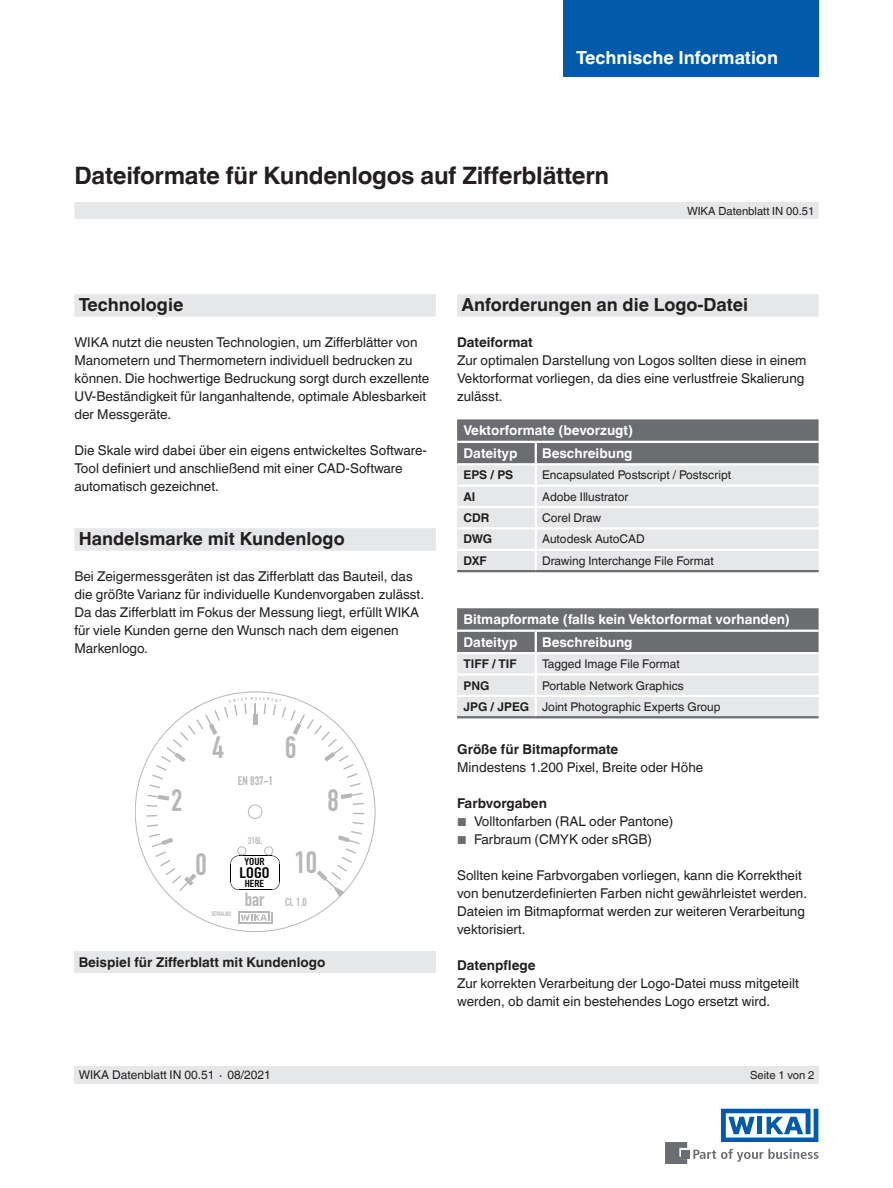
<style>
.page{position:relative;width:893px;height:1188px;background:#fff}
.page>*{position:absolute;margin:0;border:0;box-sizing:border-box;transform-origin:0 0}
.t1{font:30.45px "DIN Engschrift Alternate";color:#b7b7b7}
.t2{font:700 24px "Helvetica World";letter-spacing:-.01em;color:#231f20}
.t3{font:700 18px "Helvetica World";color:#231f20}
.t4{font:700 18px "Helvetica World";color:#fff}
.t5{font:15.15px "DIN Engschrift Alternate";color:#000;scale:1.2 1}
.t6{font:13.5px/18px "Helvetica World";color:#231f20}
.t7{font:700 13.5px/22.5px "Helvetica World";color:#fff}
.t8{font:700 13.5px "Helvetica World";color:#231f20}
.t9{font:12.15px "DIN Engschrift Alternate";color:#b7b7b7}
.t10{font:12px/21.3px "Helvetica World";color:#231f20}
.t11{font:700 12px "Helvetica World";color:#231f20}
.t12{font:11.4px "DIN Engschrift Alternate";color:#b7b7b7}
.t13{font:11.25px "Helvetica World";color:#231f20}
.t14{font:10.05px "DIN Engschrift Alternate";color:#000;scale:1.2 1}
.t15{font:9.6px "DIN Engschrift Alternate";color:#b7b7b7}
.t16{font:6.45px "DIN Engschrift Alternate";color:#b7b7b7}
.t17{font:4.2px "DIN Engschrift Alternate";color:#b7b7b7;scale:1.15 1}
.s1{font-size:19.05px}
.s2{font-weight:700}
.s3{font-size:11.55px;color:#6c6d70}
.s4{font-size:11.25px}
</style>
<div class="page">
<svg style="left:693px;top:1149px;width:126px;height:13px"></svg>
<div style="left:682px;top:1150px;width:8px;height:8px;background:#6c6d70"></div>
<svg style="left:665px;top:1142px;width:22px;height:22px"></svg>
<svg style="left:721px;top:1109px;width:97px;height:33px"></svg>
<div style="left:563px;top:0;width:256px;height:77px;background:#015aaa"></div>
<div style="left:74px;top:202px;width:745px;height:17px;background:#e6e7e9"></div>
<div style="left:74px;top:1066px;width:745px;height:18px;background:#e6e7e9"></div>
<div style="left:74px;top:294px;width:362px;height:23px;background:#e6e7e9"></div>
<div style="left:74px;top:528px;width:362px;height:23px;background:#e6e7e9"></div>
<div style="left:457px;top:294px;width:362px;height:23px;background:#e6e7e9"></div>
<svg style="left:457px;top:419px;width:362px;height:151px;background:#c7c7c9"></svg>
<hr style="left:535px;top:443px;width:2px;height:20px;background:#fff">
<hr style="left:457px;top:570px;width:79px;height:2px;background:#6c6d70">
<hr style="left:536px;top:570px;width:283px;height:2px;background:#6c6d70">
<svg style="left:457px;top:608px;width:362px;height:108px;background:#b9babc"></svg>
<hr style="left:535px;top:632px;width:2px;height:20px;background:#fff">
<hr style="left:457px;top:716px;width:79px;height:2px;background:#6c6d70">
<hr style="left:536px;top:716px;width:283px;height:2px;background:#6c6d70">
<div style="left:74px;top:952px;width:362px;height:21px;background:#e6e7e9"></div>
<hr style="left:239px;top:890px;width:32px;height:1px;background:#000">
<svg style="left:271px;top:855px;width:9px;height:35px"></svg>
<svg style="left:230px;top:855px;width:9px;height:35px"></svg>
<hr style="left:239px;top:855px;width:32px;height:1px;background:#000">
<svg style="left:238px;top:912px;width:34px;height:11px"></svg>
<svg style="left:317px;top:831px;width:45px;height:66px"></svg>
<svg style="left:353px;top:822px;width:11px;height:2px"></svg>
<svg style="left:146px;top:815px;width:11px;height:2px"></svg>
<svg style="left:147px;top:824px;width:11px;height:3px"></svg>
<svg style="left:149px;top:834px;width:47px;height:57px"></svg>
<div style="left:265px;top:847px;width:8px;height:8px;border:1px solid #b7b7b7;border-radius:50%"></div>
<div style="left:238px;top:847px;width:8px;height:8px;border:1px solid #b7b7b7;border-radius:50%"></div>
<div style="left:248px;top:805px;width:14px;height:14px;border:1px solid #b7b7b7;border-radius:50%"></div>
<svg style="left:146px;top:697px;width:218px;height:110px"></svg>
<h3 class="t4" style="left:576px;top:47px;width:203px">Technische Information</h3>
<h2 class="t2" style="left:74px;top:162px;width:536px">Dateiformate für Kundenlogos auf Zifferblättern</h2>
<p class="t13" style="left:687px;top:204px;width:129px">WIKA Datenblatt IN 00.51</p>
<h3 class="t3" style="left:79px;top:295px;width:106px">Technologie</h3>
<p class="t6" style="left:74px;top:334px;width:357px">WIKA nutzt die neusten Technologien, um Zifferblätter von Manometern und Thermometern individuell bedrucken zu können. Die hochwertige Bedruckung sorgt durch exzellente UV-Beständigkeit für langanhaltende, optimale Ablesbarkeit der Messgeräte.</p>
<p class="t6" style="left:74px;top:442px;width:354px">Die Skale wird dabei über ein eigens entwickeltes Software-<br>Tool definiert und anschließend mit einer CAD-Software automatisch gezeichnet.</p>
<h3 class="t3" style="left:79px;top:529px;width:268px">Handelsmarke mit Kundenlogo</h3>
<p class="t6" style="left:74px;top:568px;width:351px">Bei Zeigermessgeräten ist das Zifferblatt das Bauteil, das die größte Varianz für individuelle Kundenvorgaben zulässt.<br>Da das Zifferblatt im Fokus der Messung liegt, erfüllt WIKA für viele Kunden gerne den Wunsch nach dem eigenen Markenlogo.</p>
<p class="t17" style="left:255px;top:696px;width:3px">O</p>
<h1 class="t1" style="left:212px;top:729px;width:13px">4</h1>
<h1 class="t1" style="left:285px;top:729px;width:13px">6</h1>
<h1 class="t1" style="left:171px;top:783px;width:13px">2</h1>
<p class="t9" style="left:238px;top:773px;width:37px">EN 837-1</p>
<h1 class="t1" style="left:195px;top:847px;width:13px">0</h1>
<p class="t16" style="left:211px;top:910px;width:21px">SERIALNO</p>
<p class="t15" style="left:248px;top:836px;width:16px">316L</p>
<p class="t14" style="left:245px;top:856px;width:18px">YOUR</p>
<p class="t5" style="left:240px;top:864px;width:26px">LOGO</p>
<p class="t14" style="left:245px;top:878px;width:18px">HERE</p>
<h1 class="t1" style="left:295px;top:844px;width:24px">10</h1>
<p class="t12" style="left:245px;top:895px;width:63px"><span class="s1">bar</span> Cl. 1.0</p>
<h1 class="t1" style="left:327px;top:783px;width:13px">8</h1>
<p class="t8" style="left:79px;top:955px;width:248px">Beispiel für Zifferblatt mit Kundenlogo</p>
<h3 class="t3" style="left:461px;top:295px;width:288px">Anforderungen an die Logo-Datei</h3>
<p class="t8" style="left:457px;top:335px;width:77px">Dateiformat</p>
<p class="t6" style="left:457px;top:352px;width:351px">Zur optimalen Darstellung von Logos sollten diese in einem<br>Vektorformat vorliegen, da dies eine verlustfreie Skalierung zulässt.</p>
<p class="t7" style="left:463px;top:420px;width:171px">Vektorformate (bevorzugt)<br>Dateityp</p>
<p class="t7" style="left:542px;top:442px;width:92px">Beschreibung</p>
<p class="t11" style="left:463px;top:468px;width:51px">EPS / PS</p>
<p class="t10" style="left:542px;top:465px;width:190px">Encapsulated Postscript / Postscript</p>
<p class="t11" style="left:463px;top:490px;width:14px">AI</p>
<p class="t10" style="left:542px;top:486px;width:88px">Adobe Illustrator</p>
<p class="t11" style="left:463px;top:511px;width:27px">CDR</p>
<p class="t10" style="left:542px;top:507px;width:60px">Corel Draw</p>
<p class="t11" style="left:463px;top:532px;width:30px">DWG</p>
<p class="t10" style="left:542px;top:529px;width:104px">Autodesk AutoCAD</p>
<p class="t11" style="left:463px;top:554px;width:25px">DXF</p>
<p class="t10" style="left:542px;top:550px;width:173px">Drawing Interchange File Format</p>
<p class="t7" style="left:463px;top:608px;width:328px">Bitmapformate (falls kein Vektorformat vorhanden)<br>Dateityp</p>
<p class="t7" style="left:542px;top:631px;width:92px">Beschreibung</p>
<p class="t11" style="left:463px;top:657px;width:55px">TIFF / TIF</p>
<p class="t10" style="left:542px;top:653px;width:139px">Tagged Image File Format</p>
<p class="t11" style="left:463px;top:678px;width:28px">PNG</p>
<p class="t10" style="left:463px;top:675px;width:259px;text-indent:79px">Portable Network Graphics<br><span class="s2">JPG / JPEG</span> Joint Photographic Experts Group</p>
<p class="t8" style="left:457px;top:742px;width:163px">Größe für Bitmapformate</p>
<p class="t6" style="left:457px;top:759px;width:248px">Mindestens 1.200 Pixel, Breite oder Höhe</p>
<p class="t8" style="left:457px;top:796px;width:91px">Farbvorgaben</p>
<p class="t6" style="left:457px;top:813px;width:218px"><span class="s3">■</span> Volltonfarben (RAL oder Pantone)</p>
<p class="t6" style="left:457px;top:831px;width:196px"><span class="s3">■</span> Farbraum (CMYK oder sRGB)</p>
<p class="t6" style="left:457px;top:867px;width:351px">Sollten keine Farbvorgaben vorliegen, kann die Korrektheit von benutzerdefinierten Farben nicht gewährleistet werden.<br>Dateien im Bitmapformat werden zur weiteren Verarbeitung vektorisiert.</p>
<p class="t8" style="left:457px;top:958px;width:80px">Datenpflege</p>
<p class="t6" style="left:457px;top:975px;width:343px">Zur korrekten Verarbeitung der Logo-Datei muss mitgeteilt werden, ob damit ein bestehendes Logo ersetzt wird.</p>
<p class="t10" style="left:79px;top:1064px;width:194px">WIKA Datenblatt IN 00.51 <span class="s4">∙</span> 08/2021</p>
<p class="t13" style="left:750px;top:1068px;width:66px">Seite 1 von 2</p>
</div>
